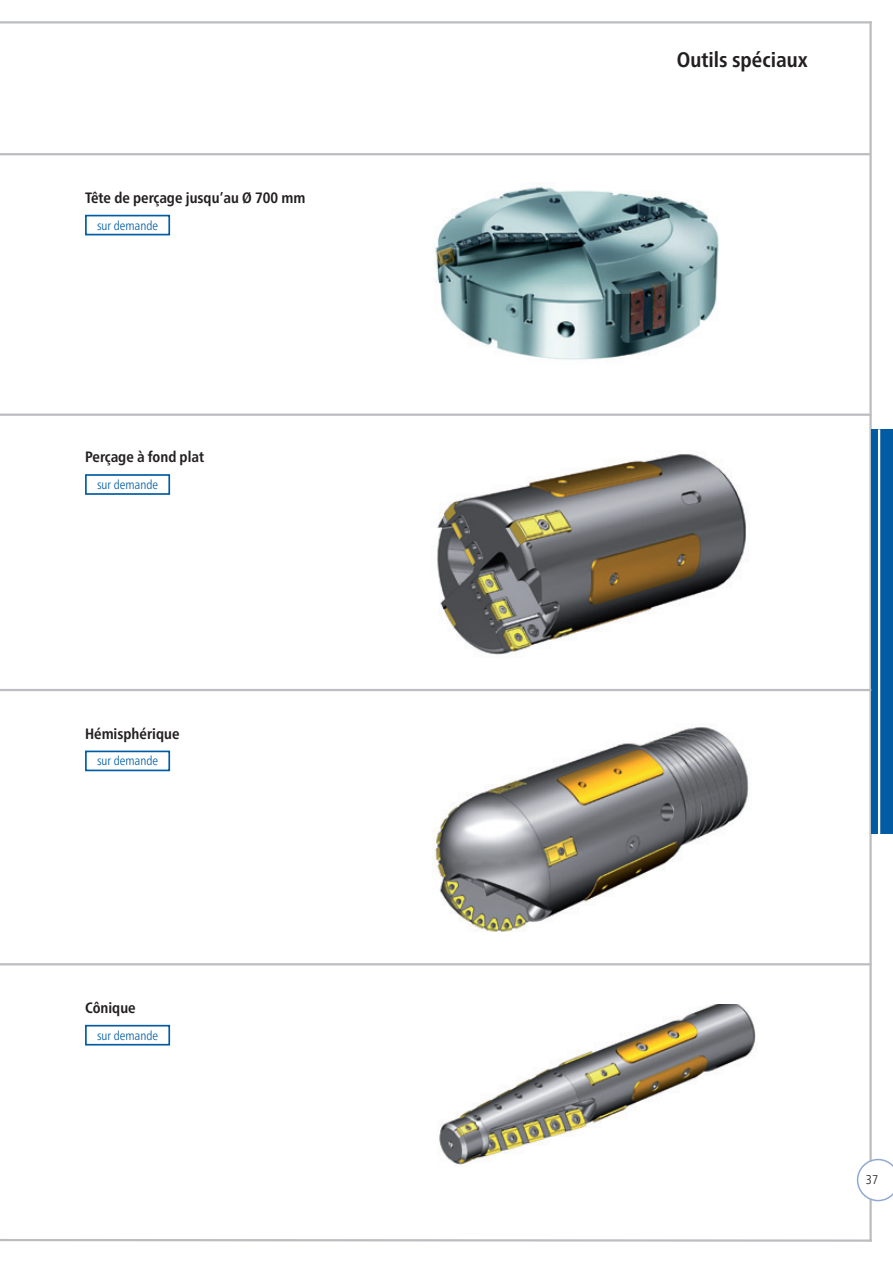
<style>
.page{position:relative;width:893px;height:1263px;background:#fff}
.page>*{position:absolute;margin:0;border:0;box-sizing:border-box;transform-origin:0 0}
.t1{font:700 condensed 21px "Frutiger Neue LT Pro";color:#231f20}
.t2{font:700 condensed 15px "Frutiger Neue LT Pro";color:#231f20}
.t3{font:300 condensed 12.75px "Frutiger Neue LT Pro";color:#231f20}
.t4{font:300 condensed 12.6px "Frutiger Neue LT Pro";color:#015ca3}
</style>
<div class="page">
<hr style="left:869px;top:21px;width:3px;height:1221px;background:#bcbdc0">
<hr style="left:0;top:21px;width:872px;height:3px;background:#bcbdc0">
<svg style="left:0;top:1238px;width:872px;height:4px"></svg>
<hr style="left:0;top:153px;width:871px;height:2px;background:#bcbdc0">
<svg style="left:857px;top:1159px;width:36px;height:42px"></svg>
<div style="left:872px;top:429px;width:21px;height:405px;background:#015ca3"></div>
<hr style="left:878px;top:429px;width:2px;height:405px;background:#fff">
<hr style="left:0;top:414px;width:871px;height:2px;background:#bcbdc0">
<hr style="left:0;top:689px;width:871px;height:2px;background:#bcbdc0">
<hr style="left:0;top:963px;width:871px;height:2px;background:#bcbdc0">
<img style="left:437px;top:454px;width:310px;height:201px">
<img style="left:432px;top:727px;width:317px;height:205px">
<img style="left:439px;top:1005px;width:317px;height:160px">
<img style="left:435px;top:187px;width:284px;height:173px">
<div style="left:85px;top:215px;width:85px;height:20px;border:2px solid #015ca3"></div>
<div style="left:85px;top:474px;width:85px;height:21px;border:2px solid #015ca3"></div>
<div style="left:85px;top:750px;width:85px;height:21px;border:2px solid #015ca3"></div>
<div style="left:85px;top:1025px;width:85px;height:20px;border:2px solid #015ca3"></div>
<p class="t2" style="left:85px;top:189px;width:222px">Tête de perçage jusqu’au Ø 700 mm</p>
<p class="t4" style="left:97px;top:218px;width:63px">sur demande</p>
<p class="t2" style="left:85px;top:448px;width:121px">Perçage à fond plat</p>
<p class="t4" style="left:97px;top:477px;width:63px">sur demande</p>
<p class="t2" style="left:85px;top:725px;width:96px">Hémisphérique</p>
<p class="t4" style="left:97px;top:754px;width:63px">sur demande</p>
<p class="t2" style="left:85px;top:999px;width:52px">Cônique</p>
<p class="t4" style="left:97px;top:1028px;width:63px">sur demande</p>
<h1 class="t1" style="left:677px;top:48px;width:133px">Outils spéciaux</h1>
<p class="t3" style="left:866px;top:1171px;width:14px">37</p>
</div>
